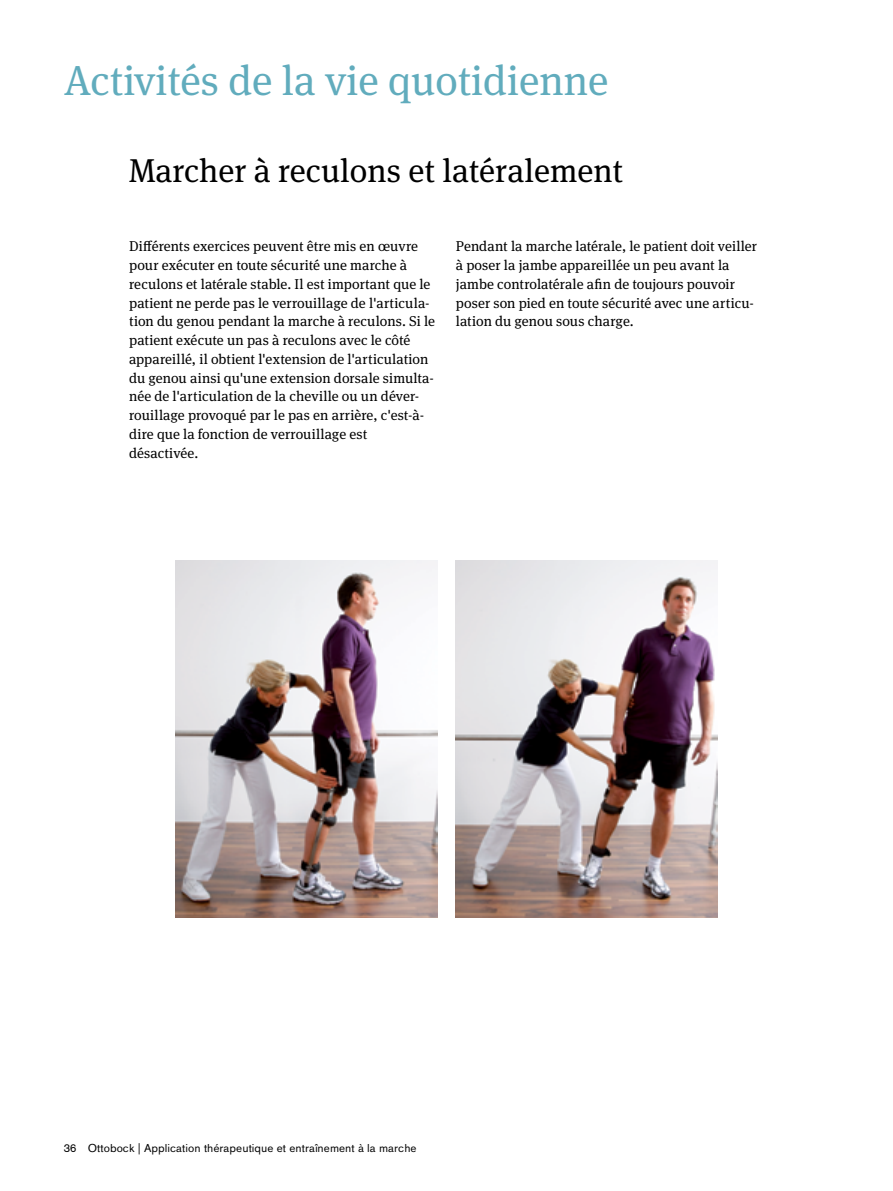
<style>
.page{position:relative;width:893px;height:1191px;background:#fff}
.page>*{position:absolute;margin:0;border:0;box-sizing:border-box;transform-origin:0 0}
.t1{font:42px "OBO Serif";color:#61acbd}
.t2{font:33px "OBO Serif";color:#000}
.t3{font:14.25px/18.8px "OBO Serif";letter-spacing:.005em;color:#000}
.t4{font:11.25px "OBO Sans";letter-spacing:.005em;color:#000}
</style>
<div class="page">
<img style="left:176px;top:561px;width:261px;height:356px">
<img style="left:456px;top:561px;width:261px;height:356px">
<h1 class="t1" style="left:64px;top:56px;width:546px">Activités de la vie quotidienne</h1>
<h2 class="t2" style="left:129px;top:151px;width:496px">Marcher à reculons et latéralement</h2>
<p class="t3" style="left:129px;top:237px;width:307px">Différents exercices peuvent être mis en œuvre pour exécuter en toute sécurité une marche à reculons et latérale stable. Il est important que le patient ne perde pas le verrouillage de l'articula&shy;tion du genou pendant la marche à reculons. Si le patient exécute un pas à reculons avec le côté appareillé, il obtient l'extension de l'articulation du genou ainsi qu'une extension dorsale simulta&shy;née de l'articulation de la cheville ou un déver&shy;rouillage provoqué par le pas en arrière, c'est-à&shy;dire que la fonction de verrouillage est désactivée.</p>
<p class="t3" style="left:456px;top:237px;width:303px">Pendant la marche latérale, le patient doit veiller à poser la jambe appareillée un peu avant la jambe controlatérale afin de toujours pouvoir poser son pied en toute sécurité avec une articu&shy;lation du genou sous charge.</p>
<p class="t4" style="left:64px;top:1141px;width:354px">36 Ottobock | Application thérapeutique et entraînement à la marche</p>
</div>
